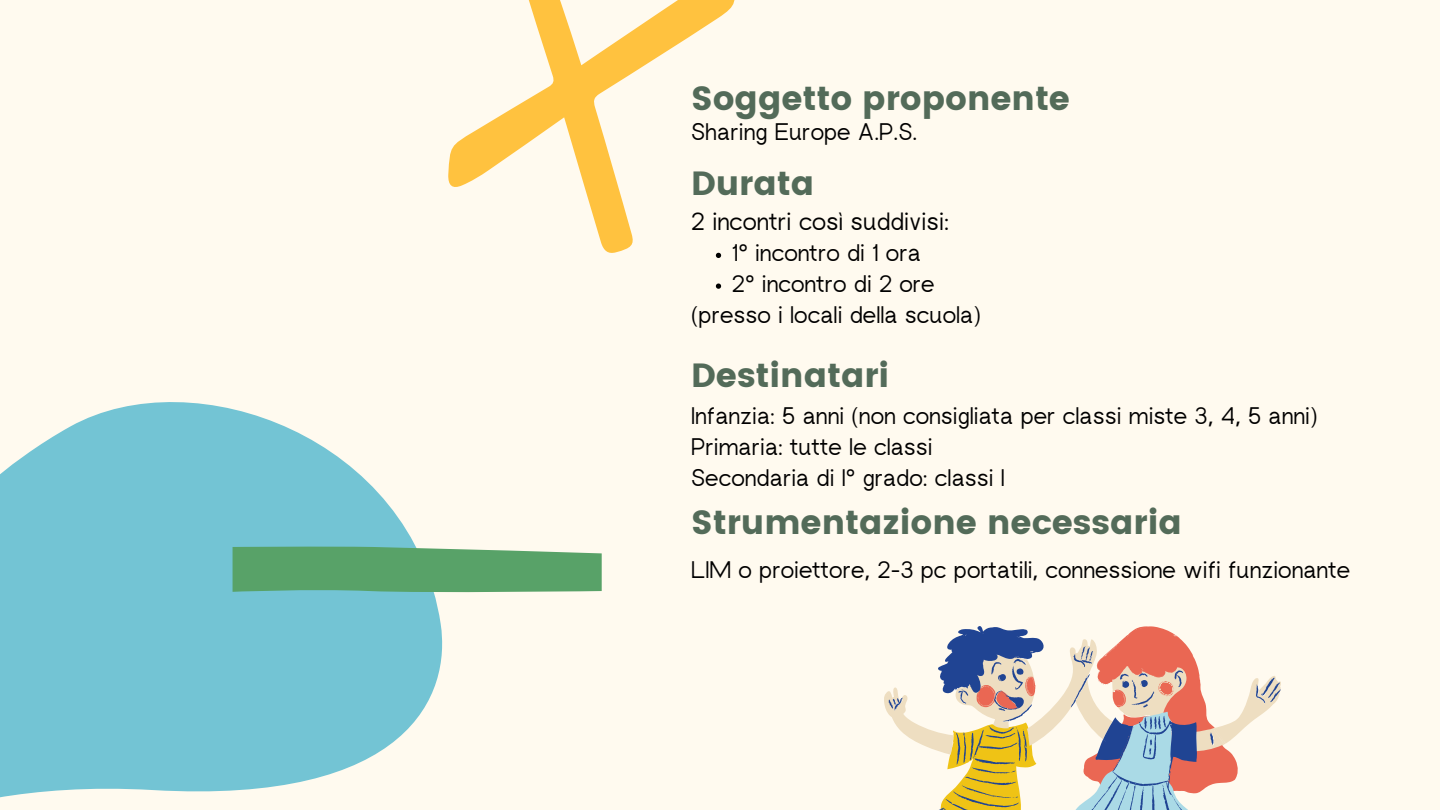
<style>
.page{position:relative;width:1440px;height:810px;background:#fffaef}
.page>*{position:absolute;margin:0;border:0;box-sizing:border-box;transform-origin:0 0}
.t1{font:33.5px "Poppins";color:#536b59}
.t2{font:25px "rugratssans";color:#000}
.t3{font:24px "rugratssans";color:#000}
</style>
<div class="page">
<svg style="left:448px;top:0;width:287px;height:253px"></svg>
<svg style="left:0;top:402px;width:443px;height:396px;fill:#73c4d4"></svg>
<svg style="left:233px;top:546px;width:369px;height:47px;background:#63a874"></svg>
<svg style="left:884px;top:626px;width:397px;height:184px"></svg>
<svg style="left:716px;top:253px;width:5px;height:5px"></svg>
<svg style="left:716px;top:284px;width:5px;height:5px"></svg>
<p class="t1" style="left:691px;top:79px;width:380px">Soggetto proponente</p>
<p class="t3" style="left:691px;top:123px;width:228px">Sharing Europe A.P.S.</p>
<p class="t1" style="left:691px;top:164px;width:125px">Durata</p>
<p class="t2" style="left:691px;top:213px;width:260px">2 incontri così suddivisi:</p>
<p class="t3" style="left:732px;top:244px;width:191px">1° incontro di 1 ora</p>
<p class="t3" style="left:732px;top:275px;width:204px">2° incontro di 2 ore</p>
<p class="t3" style="left:691px;top:306px;width:291px">(presso i locali della scuola)</p>
<p class="t1" style="left:691px;top:356px;width:200px">Destinatari</p>
<p class="t3" style="left:691px;top:407px;width:628px">Infanzia: 5 anni (non consigliata per classi miste 3, 4, 5 anni)</p>
<p class="t3" style="left:691px;top:438px;width:243px">Primaria: tutte le classi</p>
<p class="t3" style="left:691px;top:469px;width:315px">Secondaria di I° grado: classi I</p>
<p class="t1" style="left:691px;top:503px;width:492px">Strumentazione necessaria</p>
<p class="t3" style="left:691px;top:561px;width:661px">LIM o proiettore, 2-3 pc portatili, connessione wifi funzionante</p>
</div>
